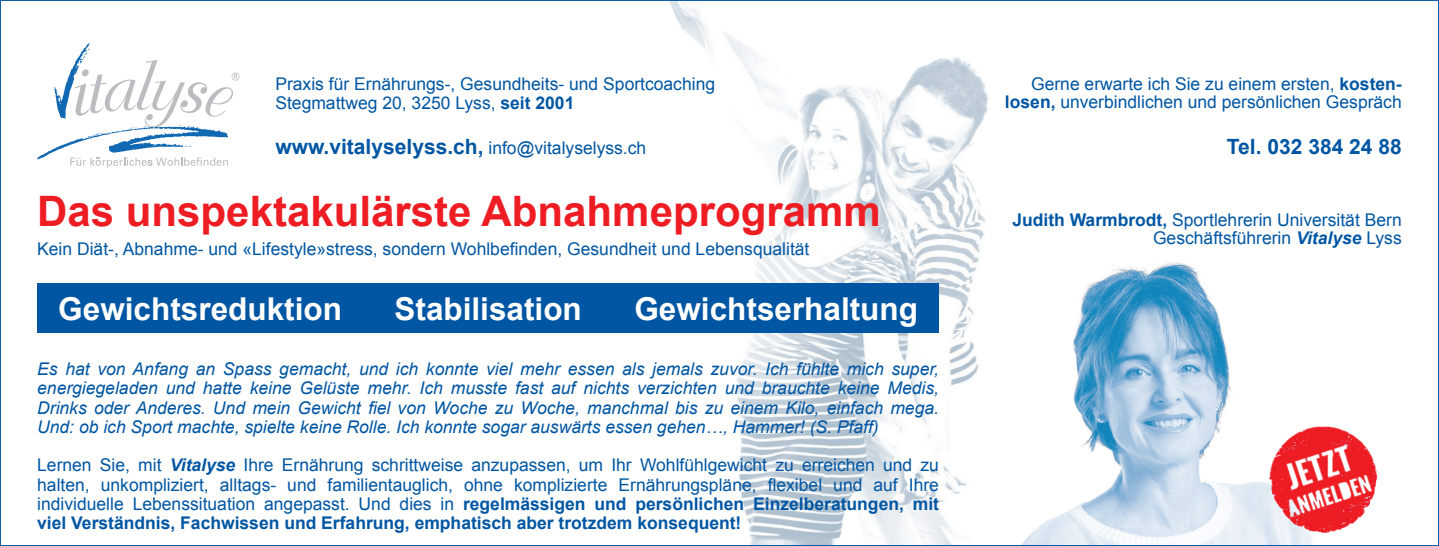
<style>
.page{position:relative;width:1439px;height:546px;background:#fff}
.page>*{position:absolute;margin:0;border:0;box-sizing:border-box;transform-origin:0 0}
.t1{font:700 42px "Arial";color:#ee1d23}
.t2{font:700 31.5px "Arial";color:#fff}
.t3{font:700 21px "Arial";color:#0156a3}
.t4{font:17.5px/19.2px "Arial";color:#0156a3;text-align:right}
.t5{font:italic 17.5px/19.2px "Arial";color:#0156a3;text-align:justify}
.s1{font-weight:700}
.s2{font-weight:400;font-size:17.5px}
.s3{font-weight:700;font-style:italic}
</style>
<div class="page">
<svg style="left:37px;top:43px;width:202px;height:125px"></svg>
<img style="left:1022px;top:262px;width:290px;height:282px">
<img style="left:1264px;top:426px;width:114px;height:107px">
<img style="left:670px;top:2px;width:318px;height:542px">
<div style="left:638px;top:521px;width:111px;height:24px;background:#fff"></div>
<div style="left:37px;top:283px;width:902px;height:50px;background:#0156a3"></div>
<p class="t4" style="left:275px;top:75px;width:441px;text-align:left">Praxis für Ernährungs-, Gesundheits- und Sportcoaching<br>Stegmattweg 20, 3250 Lyss, <span class="s1">seit 2001</span></p>
<p class="t3" style="left:275px;top:132px;width:372px">www.vitalyselyss.ch, <span class="s2">info@vitalyselyss.ch</span></p>
<h1 class="t1" style="left:37px;top:183px;width:845px">Das unspektakulärste Abnahmeprogramm</h1>
<p class="t4" style="left:37px;top:239px;width:774px">Kein Diät-, Abnahme- und «Lifestyle»stress, sondern Wohlbefinden, Gesundheit und Lebensqualität</p>
<h2 class="t2" style="left:58px;top:288px;width:285px">Gewichtsreduktion</h2>
<h2 class="t2" style="left:394px;top:288px;width:189px">Stabilisation</h2>
<h2 class="t2" style="left:634px;top:288px;width:285px">Gewichtserhaltung</h2>
<p class="t5" style="left:37px;top:359px;width:903px">Es hat von Anfang an Spass gemacht, und ich konnte viel mehr essen als jemals zuvor. Ich fühlte mich super, energiegeladen und hatte keine Gelüste mehr. Ich musste fast auf nichts verzichten und brauchte keine Medis, Drinks oder Anderes. Und mein Gewicht fiel von Woche zu Woche, manchmal bis zu einem Kilo, einfach mega.<br>Und: ob ich Sport machte, spielte keine Rolle. Ich konnte sogar auswärts essen gehen…, Hammer! (S. Pfaff)</p>
<p class="t4" style="left:37px;top:456px;width:903px;text-align:justify">Lernen Sie, mit <span class="s3">Vitalyse</span> Ihre Ernährung schrittweise anzupassen, um Ihr Wohlfühlgewicht zu erreichen und zu halten, unkompliziert, alltags- und familientauglich, ohne komplizierte Ernährungspläne, flexibel und auf Ihre individuelle Lebenssituation angepasst. Und dies in <span class="s1">regelmässigen und persönlichen Einzelberatungen, mit viel Verständnis, Fachwissen und Erfahrung, emphatisch aber trotzdem konsequent!</span></p>
<p class="t4" style="left:1005px;top:75px;width:398px;line-height:17.5px">Gerne erwarte ich Sie zu einem ersten, <span class="s1">kosten&shy;losen,</span> unverbindlichen und persönlichen Gespräch</p>
<p class="t3" style="left:1227px;top:132px;width:176px">Tel. 032 384 24 88</p>
<p class="t4" style="left:1012px;top:211px;width:391px;line-height:17.5px"><span class="s1">Judith Warmbrodt,</span> Sportlehrerin Universität Bern<br>Geschäftsführerin <span class="s3">Vitalyse</span> Lyss</p>
</div>
